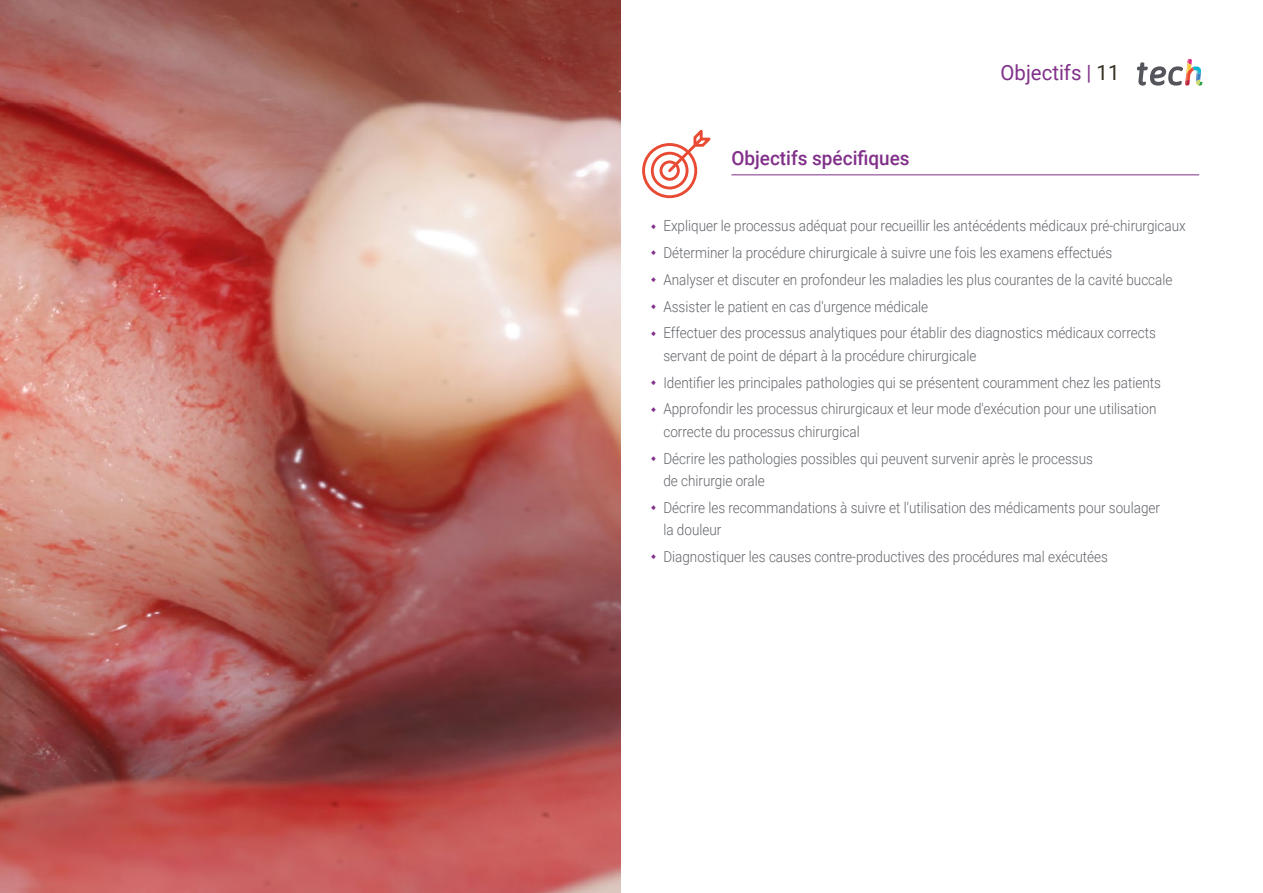
<style>
.page{position:relative;width:1263px;height:893px;background:#fff}
.page>*{position:absolute;margin:0;border:0;box-sizing:border-box;transform-origin:0 0}
.t1{font:21px "Roboto";color:#813089}
.t2{font:500 19.5px "Roboto";color:#813089}
.t3{font:300 15px/26.7px "Roboto";color:#61646a;scale:.9 1}
.s1{color:#312e20}
</style>
<div class="page">
<svg style="left:642px;top:130px;width:68px;height:68px"></svg>
<img style="left:0;top:0;width:621px;height:893px">
<svg style="left:1137px;top:59px;width:65px;height:27px"></svg>
<hr style="left:731px;top:174px;width:468px;height:1px;background:#813089">
<h2 class="t2" style="left:731px;top:144px;width:180px">Objectifs spécifiques</h2>
<h1 class="t1" style="left:1000px;top:57px;width:120px">Objectifs | <span class="s1">11</span></h1>
<p class="t3" style="left:663px;top:212px;width:582px">Expliquer le processus adéquat pour recueillir les antécédents médicaux pré-chirurgicaux Déterminer la procédure chirurgicale à suivre une fois les examens effectués<br>Analyser et discuter en profondeur les maladies les plus courantes de la cavité buccale Assister le patient en cas d'urgence médicale<br>Effectuer des processus analytiques pour établir des diagnostics médicaux corrects</p>
<p class="t3" style="left:663px;top:342px;width:554px">servant de point de départ à la procédure chirurgicale<br>Identifier les principales pathologies qui se présentent couramment chez les patients<br>Approfondir les processus chirurgicaux et leur mode d'exécution pour une utilisation</p>
<p class="t3" style="left:663px;top:418px;width:479px">correcte du processus chirurgical<br>Décrire les pathologies possibles qui peuvent survenir après le processus</p>
<p class="t3" style="left:663px;top:467px;width:553px">de chirurgie orale<br>Décrire les recommandations à suivre et l'utilisation des médicaments pour soulager</p>
<p class="t3" style="left:663px;top:516px;width:496px">la douleur<br>Diagnostiquer les causes contre-productives des procédures mal exécutées</p>
</div>
